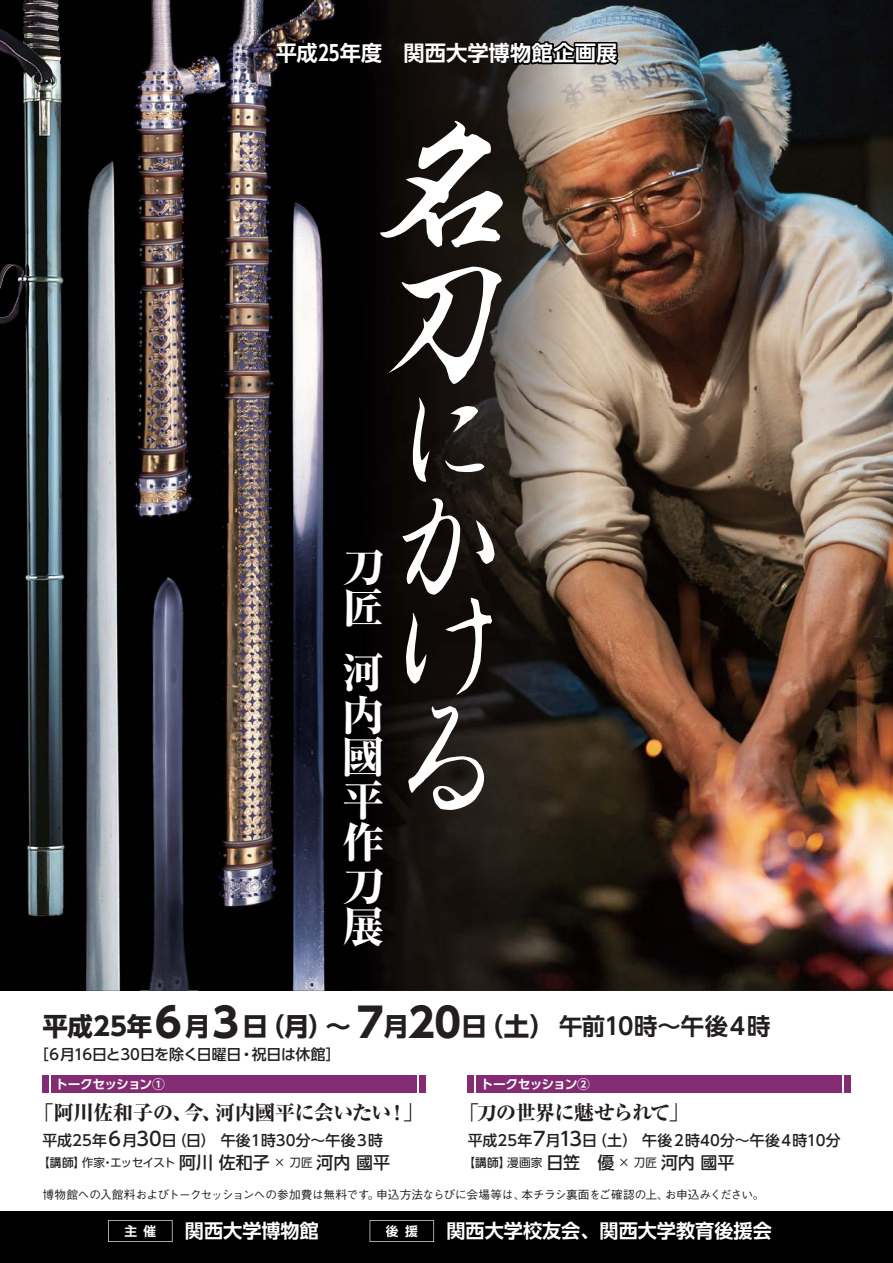
<style>
.page{position:relative;width:893px;height:1263px;background:#fff}
.page>*{position:absolute;margin:0;border:0;box-sizing:border-box;transform-origin:0 0}
.t1{font:143.55px/136.4px "Kaku Gyo Std Medium 90 msp RKSJ V";color:#fff}
.t2{font:129.15px/99.9px "Kaku Gyo Std Light 90 msp RKSJ V";color:#fff}
.t3{font:114.75px "Kaku Gyo Std Light 90 msp RKSJ V";color:#fff}
.t4{font:42.45px/42.5px "Ryumin Pro Heavy 90 msp RKSJ H";color:#fff}
.t5{font:25.5px "UD Shin Go Pro Bold 90 msp RKSJ H";color:#231f20}
.t6{font:21.3px "UD Shin Go Pro De Bold 90 msp RKSJ H";color:#fff}
.t7{font:20.25px "Ryumin Pro Heavy 90 msp RKSJ H";letter-spacing:-.03em;color:#231f20}
.t8{font:20.25px "Ryumin Pro Heavy 90 msp RKSJ H";letter-spacing:-.05em;color:#231f20}
.t9{font:19.2px "UD Shin Go Pro De Bold 90 msp RKSJ H";color:#fff}
.t10{font:16.95px "UD Shin Go Pro Medium 90 msp RKSJ H";color:#231f20}
.t11{font:14.85px "UD Shin Go Pro Medium 90 msp RKSJ H";letter-spacing:.005em;color:#231f20}
.t12{font:14.85px "UD Shin Go Pro Medium 90 msp RKSJ H";letter-spacing:-.015em;color:#231f20}
.t13{font:12.75px "UD Shin Go Pro De Bold 90 msp RKSJ H";letter-spacing:-.045em;color:#fff}
.t14{font:11.7px "Gothic BBB Pro Medium 90 msp RKSJ H";letter-spacing:-.035em;color:#231f20}
.t15{font:11.7px "UD Shin Go Pro Regular 90 msp RKSJ H";letter-spacing:-.065em;color:#231f20}
.s1{font-size:40.35px}
.s2{font-family:"UD Shin Go Pro De Bold 90 msp RKSJ H";font-size:23.4px}
.s3{font-size:19.2px}
.s4{font-family:"UD Shin Go Pro Medium 90 msp RKSJ H"}
.s5{font-family:"UD Shin Go Pro Medium 90 msp RKSJ H";font-size:16.95px}
.s6{font-size:11.7px}
.s7{font-family:"UD Shin Go Pro Regular 90 msp RKSJ H";font-size:11.7px}
</style>
<div class="page">
<div style="left:0;top:0;width:893px;height:991px;background:#010000"></div>
<img style="left:357px;top:0;width:536px;height:991px">
<div style="left:51px;top:1076px;width:366px;height:17px;background:#832c73"></div>
<div style="left:42px;top:1076px;width:7px;height:17px;background:#832c73"></div>
<div style="left:419px;top:1076px;width:6px;height:17px;background:#832c73"></div>
<div style="left:468px;top:1076px;width:6px;height:17px;background:#832c73"></div>
<div style="left:844px;top:1076px;width:6px;height:17px;background:#832c73"></div>
<div style="left:476px;top:1076px;width:366px;height:17px;background:#832c73"></div>
<img style="left:218px;top:0;width:118px;height:907px">
<img style="left:291px;top:195px;width:41px;height:796px">
<img style="left:281px;top:195px;width:10px;height:712px">
<img style="left:134px;top:0;width:99px;height:523px">
<img style="left:140px;top:577px;width:59px;height:414px">
<img style="left:85px;top:161px;width:36px;height:830px">
<img style="left:0;top:0;width:65px;height:917px">
<svg style="left:509px;top:41px;width:109px;height:24px"></svg>
<div style="left:0;top:1212px;width:893px;height:51px;background:#010000"></div>
<svg style="left:108px;top:1220px;width:64px;height:22px"></svg>
<svg style="left:370px;top:1220px;width:64px;height:22px"></svg>
<h3 class="t6" style="left:276px;top:45px;width:343px">平成25年度　関西大学博物館企画展</h3>
<h1 class="t1" style="left:375px;top:138px;width:130px">名刀</h1>
<h3 class="t3" style="left:389px;top:398px;width:97px">に</h3>
<h3 class="t4" style="left:342px;top:550px;width:42px">刀匠</h3>
<h3 class="t4" style="left:342px;top:657px;width:42px;text-align:justify">河内國平作刀展</h3>
<h2 class="t2" style="left:382px;top:515px;width:114px">かけ</h2>
<h2 class="t2" style="left:382px;top:727px;width:104px">る</h2>
<h3 class="t5" style="left:42px;top:1017px;width:730px">平成25年<span class="s1">６</span>月<span class="s1">３</span>日（月）～<span class="s1">７</span>月<span class="s1">20</span>日（土）<span class="s2">午前10時～午後４時</span></h3>
<p class="t13" style="left:55px;top:1080px;width:111px">トークセッション①</p>
<p class="t13" style="left:480px;top:1080px;width:111px">トークセッション②</p>
<h3 class="t7" style="left:34px;top:1105px;width:391px">「阿川佐和子の、今、河内國平に会いたい！」</h3>
<h3 class="t8" style="left:459px;top:1105px;width:231px">「刀の世界に魅せられて」</h3>
<p class="t11" style="left:42px;top:1135px;width:342px">平成25年<span class="s3">６</span>月<span class="s3">30</span>日（日） 午後１時30分～午後３時</p>
<p class="t11" style="left:468px;top:1135px;width:374px">平成25年<span class="s3">７</span>月<span class="s3">13</span>日（土） 午後２時40分～午後４時10分</p>
<p class="t12" style="left:34px;top:1049px;width:308px">［６月16日と30日を除く日曜日・祝日は休館］</p>
<p class="t15" style="left:38px;top:1159px;width:353px"><span class="s4">【講師】</span>作家・エッセイスト <span class="s5">阿川 佐和子</span> × 刀匠 <span class="s5">河内 國平</span></p>
<h3 class="t10" style="left:463px;top:1157px;width:272px"><span class="s6">【講師】</span><span class="s7">漫画家</span> 日笠　優 <span class="s7">× 刀匠</span> 河内 國平</h3>
<p class="t14" style="left:42px;top:1190px;width:723px">博物館への入館料およびトークセッションへの参加費は無料です。申込方法ならびに会場等は、本チラシ裏面をご確認の上、お申込みください。</p>
<p class="t13" style="left:124px;top:1226px;width:33px">主催</p>
<h3 class="t9" style="left:185px;top:1224px;width:135px">関西大学博物館</h3>
<h3 class="t9" style="left:446px;top:1224px;width:327px">関西大学校友会、関西大学教育後援会</h3>
<p class="t13" style="left:386px;top:1226px;width:33px">後援</p>
</div>
